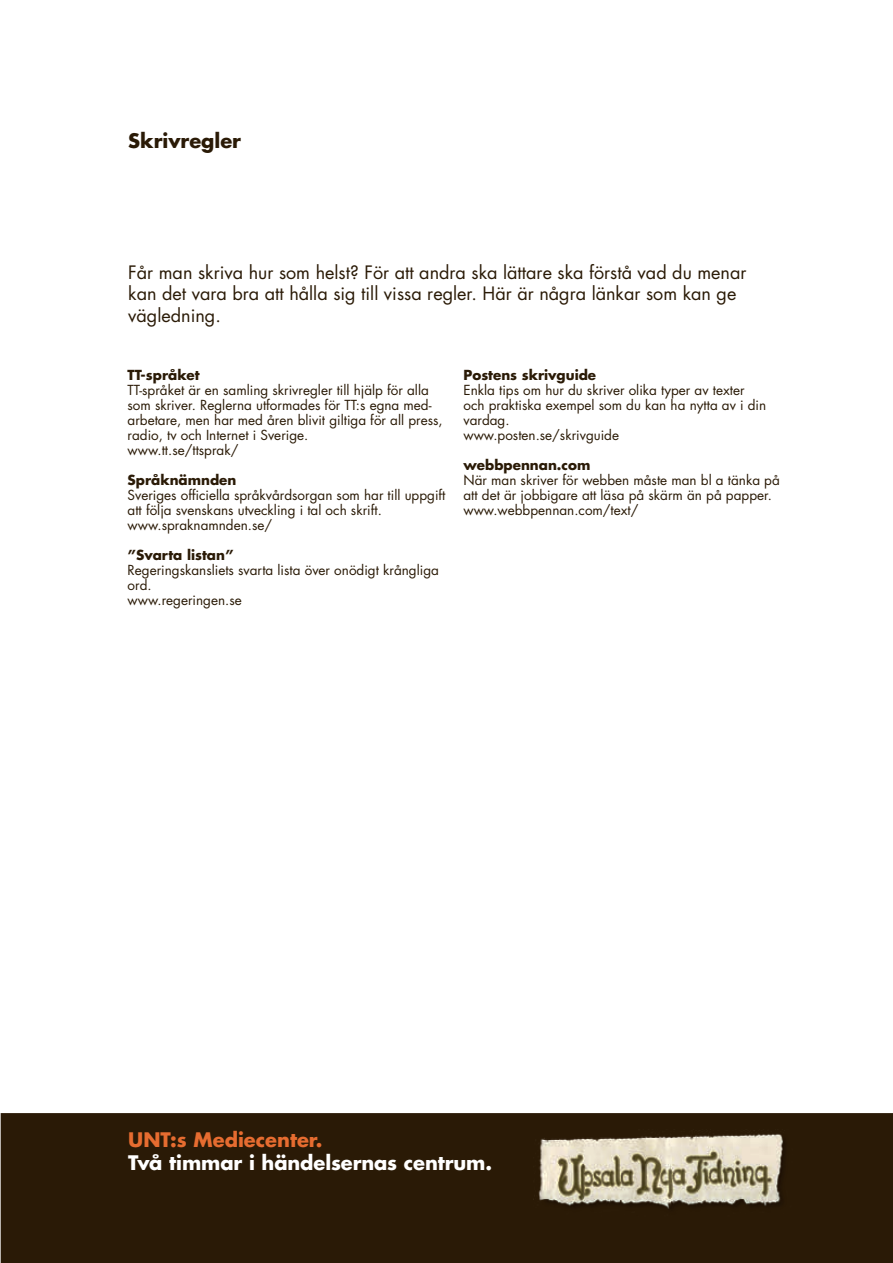
<style>
.page{position:relative;width:893px;height:1263px;background:#fff}
.page>*{position:absolute;margin:0;border:0;box-sizing:border-box;transform-origin:0 0}
.t1{font:700 19.5px "Futura Std";letter-spacing:-.005em;color:#fff}
.t2{font:700 19.5px "Futura Std";color:#e66c30}
.t3{font:700 19.5px "Futura Std";color:#2a1a06}
.t4{font:18px/21.6px "Futura Std";color:#2a1a06}
.t5{font:13.5px/15px "Futura Std";color:#2a1a06}
.t6{font:700 13.5px "Futura Std";color:#2a1a06}
</style>
<div class="page">
<div style="left:1px;top:1113px;width:892px;height:150px;background:#2a1a06"></div>
<img style="left:534px;top:1130px;width:263px;height:91px">
<h1 class="t3" style="left:128px;top:128px;width:114px">Skrivregler</h1>
<h2 class="t4" style="left:128px;top:261px;width:620px">Får man skriva hur som helst? För att andra ska lättare ska förstå vad du menar kan det vara bra att hålla sig till vissa regler. Här är några länkar som kan ge vägledning.</h2>
<p class="t6" style="left:128px;top:366px;width:74px">TT-språket</p>
<p class="t5" style="left:128px;top:382px;width:317px">TT-språket är en samling skrivregler till hjälp för alla som skriver. Reglerna utformades för TT:s egna med&shy;arbetare, men har med åren blivit giltiga för all press, radio, tv och Internet i Sverige.<br>www.tt.se/ttsprak/</p>
<p class="t6" style="left:128px;top:471px;width:110px">Språknämnden</p>
<p class="t5" style="left:128px;top:487px;width:319px">Sveriges officiella språkvårdsorgan som har till uppgift att följa svenskans utveckling i tal och skrift. www.spraknamnden.se/</p>
<p class="t6" style="left:128px;top:546px;width:108px">”Svarta listan”</p>
<p class="t5" style="left:128px;top:562px;width:313px">Regeringskansliets svarta lista över onödigt krångliga ord.<br>www.regeringen.se</p>
<p class="t6" style="left:463px;top:366px;width:134px">Postens skrivguide</p>
<p class="t5" style="left:463px;top:382px;width:304px">Enkla tips om hur du skriver olika typer av texter och praktiska exempel som du kan ha nytta av i din vardag.<br>www.posten.se/skrivguide</p>
<p class="t6" style="left:463px;top:456px;width:128px">webbpennan.com</p>
<p class="t5" style="left:463px;top:472px;width:318px">När man skriver för webben måste man bl a tänka på att det är jobbigare att läsa på skärm än på papper. www.webbpennan.com/text/</p>
<h1 class="t2" style="left:128px;top:1126px;width:196px">UNT:s Mediecenter.</h1>
<h1 class="t1" style="left:128px;top:1150px;width:365px">Två timmar i händelsernas centrum.</h1>
</div>
